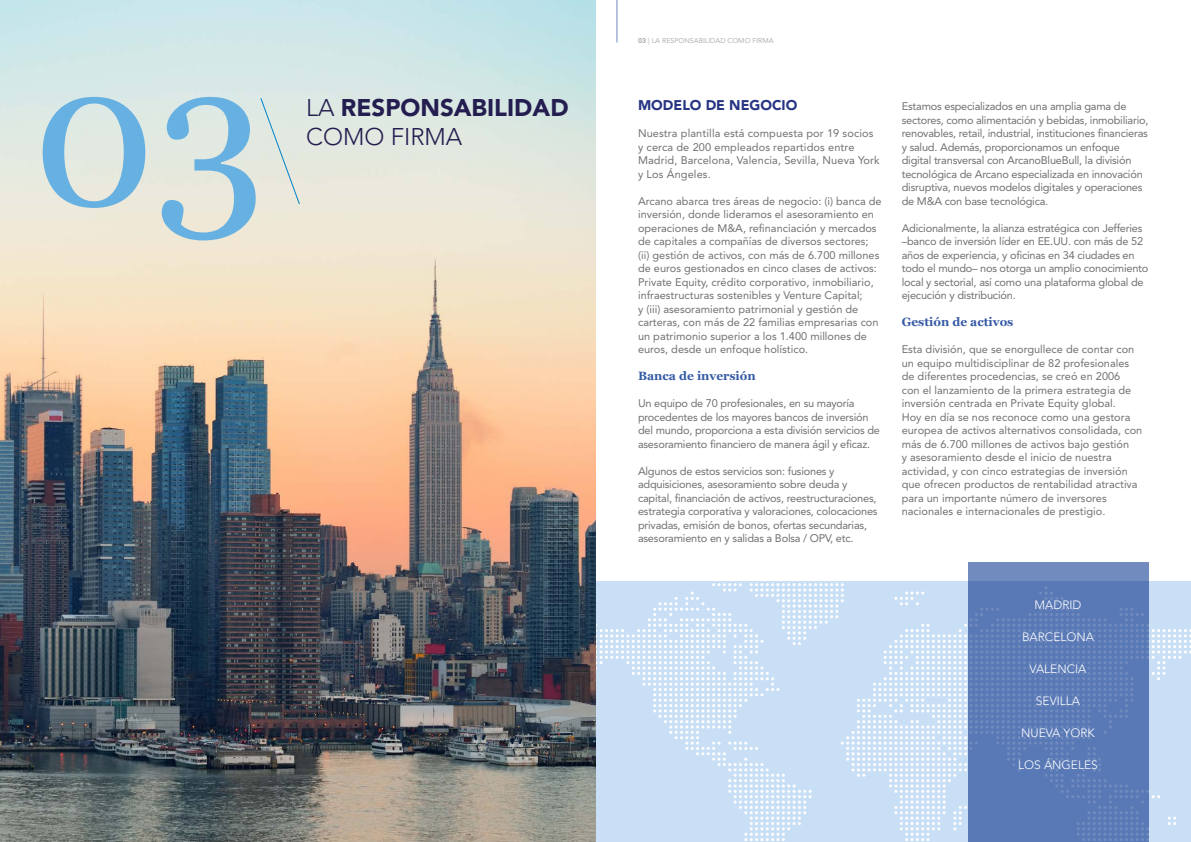
<style>
.page{position:relative;width:1191px;height:842px;background:#fff}
.page>*{position:absolute;margin:0;border:0;box-sizing:border-box;transform-origin:0 0}
.t1{font:200px "Georgia";color:#67b1e2}
.t2{font:900 24px/28.8px "Avenir LT Std";color:#241d50}
.Título_de_párrafo{font:900 14px "Avenir LT Std";color:#283583}
.t3{font:300 12px "Avenir LT Std";color:#fff}
.Subtítulo_párrafo{font:700 12px "Georgia";color:#355aa6}
.Párrafo_1{font:11px/13.5px "Avenir LT Std";color:#70706f}
.Párrafo_1-2{font:11px/13.5px "Avenir LT Std";letter-spacing:-.02em;color:#70706f}
.t4{font:7px "Avenir LT Std";color:#b2b2b2}
.s1{font-weight:300}
.s2{font-weight:900}
</style>
<div class="page">
<hr style="left:617px;top:0;width:1px;height:43px;background:#718bbe">
<svg style="left:595px;top:562px;width:596px;height:279px;background:#d0e3f5"></svg>
<img style="left:0;top:0;width:595px;height:842px">
<svg style="left:260px;top:98px;width:40px;height:107px;background:#dee5de"></svg>
<svg style="left:967px;top:562px;width:181px;height:280px;background:#5e7cb7"></svg>
<p class="t1" style="left:33px;top:-10px;width:235px">03</p>
<p class="t2" style="left:306px;top:93px;width:264px"><span class="s1">LA</span> RESPONSABILIDAD<br><span class="s1">COMO FIRMA</span></p>
<p class="t4" style="left:638px;top:36px;width:137px"><span class="s2">03</span> | LA RESPONSABILIDAD COMO FIRMA</p>
<p class="Título_de_párrafo" style="left:638px;top:97px;width:161px">MODELO DE NEGOCIO</p>
<p class="Párrafo_1" style="left:638px;top:127px;width:243px">Nuestra plantilla está compuesta por 19 socios y cerca de 200 empleados repartidos entre Madrid, Barcelona, Valencia, Sevilla, Nueva York y Los Ángeles.</p>
<p class="Párrafo_1" style="left:638px;top:194px;width:245px">Arcano abarca tres áreas de negocio: (i) banca de inversión, donde lideramos el asesoramiento en operaciones de M&amp;A, refinanciación y mercados de capitales a compañías de diversos sectores; (ii) gestión de activos, con más de 6.700 millones de euros gestionados en cinco clases de activos:<br>Private Equity, crédito corporativo, inmobiliario, infraestructuras sostenibles y Venture Capital;<br>y (iii) asesoramiento patrimonial y gestión de carteras, con más de 22 familias empresarias con un patrimonio superior a los 1.400 millones de euros, desde un enfoque holístico.</p>
<p class="Subtítulo_párrafo" style="left:638px;top:367px;width:119px">Banca de inversión</p>
<p class="Párrafo_1-2" style="left:638px;top:397px;width:243px">Un equipo de 70 profesionales, en su mayoría procedentes de los mayores bancos de inversión del mundo, proporciona a esta división servicios de asesoramiento financiero de manera ágil y eficaz.</p>
<p class="Párrafo_1-2" style="left:638px;top:464px;width:241px">Algunos de estos servicios son: fusiones y adquisiciones, asesoramiento sobre deuda y capital, financiación de activos, reestructuraciones, estrategia corporativa y valoraciones, colocaciones privadas, emisión de bonos, ofertas secundarias, asesoramiento en y salidas a Bolsa / OPV, etc.</p>
<p class="Párrafo_1-2" style="left:901px;top:100px;width:248px">Estamos especializados en una amplia gama de sectores, como alimentación y bebidas, inmobiliario, renovables, retail, industrial, instituciones financieras y salud. Además, proporcionamos un enfoque digital transversal con ArcanoBlueBull, la división tecnológica de Arcano especializada en innovación disruptiva, nuevos modelos digitales y operaciones de M&amp;A con base tecnológica.</p>
<p class="Párrafo_1-2" style="left:901px;top:221px;width:248px">Adicionalmente, la alianza estratégica con Jefferies –banco de inversión líder en EE.UU. con más de 52 años de experiencia, y oficinas en 34 ciudades en todo el mundo– nos otorga un amplio conocimiento local y sectorial, así como una plataforma global de ejecución y distribución.</p>
<p class="Subtítulo_párrafo" style="left:901px;top:313px;width:113px">Gestión de activos</p>
<p class="Párrafo_1" style="left:901px;top:343px;width:242px">Esta división, que se enorgullece de contar con un equipo multidisciplinar de 82 profesionales de diferentes procedencias, se creó en 2006<br>con el lanzamiento de la primera estrategia de inversión centrada en Private Equity global.<br>Hoy en día se nos reconoce como una gestora europea de activos alternativos consolidada, con más de 6.700 millones de activos bajo gestión<br>y asesoramiento desde el inicio de nuestra actividad, y con cinco estrategias de inversión que ofrecen productos de rentabilidad atractiva para un importante número de inversores nacionales e internacionales de prestigio.</p>
<p class="t3" style="left:1034px;top:597px;width:48px">MADRID</p>
<p class="t3" style="left:1022px;top:629px;width:74px">BARCELONA</p>
<p class="t3" style="left:1029px;top:661px;width:58px">VALENCIA</p>
<p class="t3" style="left:1036px;top:693px;width:46px">SEVILLA</p>
<p class="t3" style="left:1021px;top:725px;width:75px">NUEVA YORK</p>
<p class="t3" style="left:1018px;top:757px;width:81px">LOS ÁNGELES</p>
</div>
